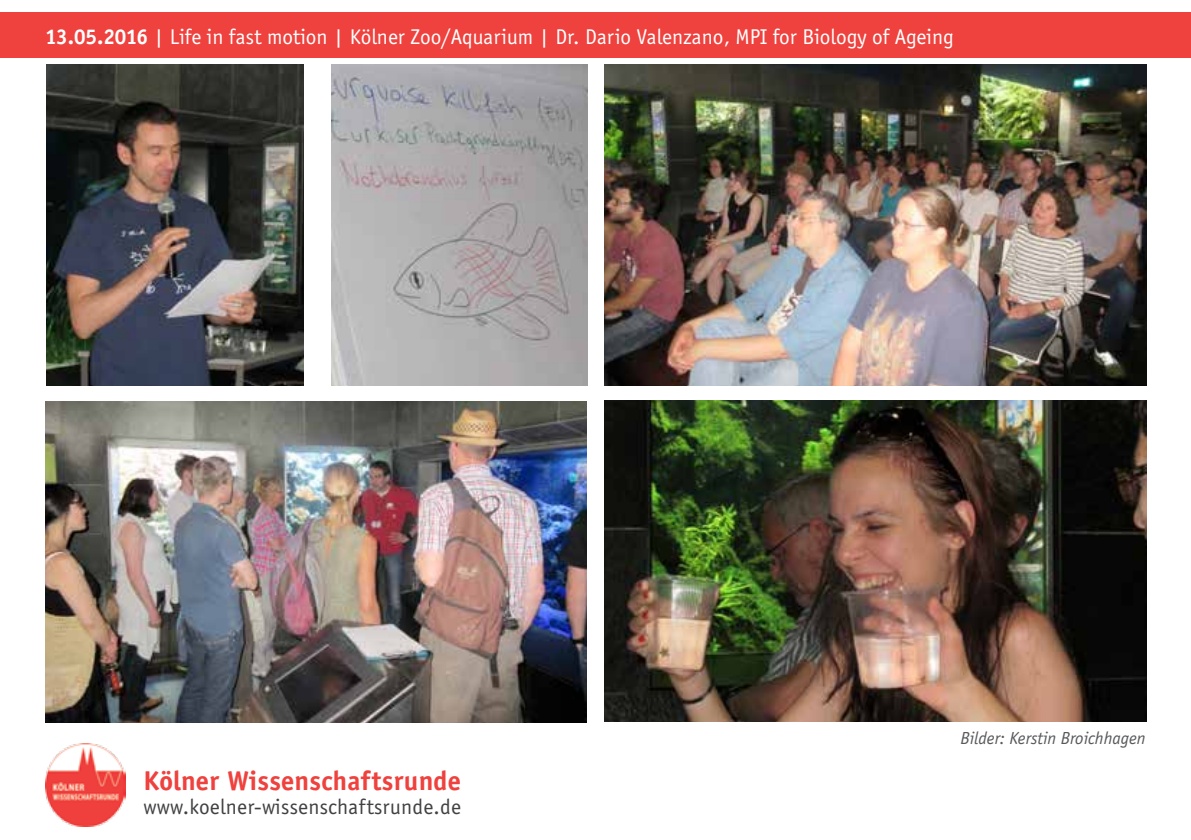
<style>
.page{position:relative;width:1191px;height:840px;background:#fff}
.page>*{position:absolute;margin:0;border:0;box-sizing:border-box;transform-origin:0 0}
.t1{font:700 28px "Officina San Itc T";letter-spacing:.01em;color:#ef413d}
.t2{font:22px "Officina San Itc T";color:#fff}
.t3{font:22px "Officina San Itc T";letter-spacing:.01em;color:#414042}
.t4{font:italic 18px "Officina San Itc T";color:#58595b}
.s1{font-weight:700}
</style>
<div class="page">
<img style="left:45px;top:743px;width:80px;height:82px">
<div style="left:0;top:12px;width:1191px;height:46px;background:#ef413d"></div>
<img style="left:605px;top:400px;width:541px;height:320px">
<img style="left:605px;top:65px;width:541px;height:320px">
<img style="left:45px;top:402px;width:542px;height:320px">
<img style="left:46px;top:65px;width:257px;height:320px">
<img style="left:331px;top:65px;width:257px;height:320px">
<p class="t2" style="left:45px;top:24px;width:910px"><span class="s1">13.05.2016</span> | Life in fast motion | Kölner Zoo/Aquarium | Dr. Dario Valenzano, MPI for Biology of Ageing</p>
<p class="t1" style="left:143px;top:763px;width:319px">Kölner Wissenschaftsrunde</p>
<p class="t3" style="left:143px;top:793px;width:319px">www.koelner-wissenschaftsrunde.de</p>
<p class="t4" style="left:960px;top:727px;width:187px">Bilder: Kerstin Broichhagen</p>
</div>
